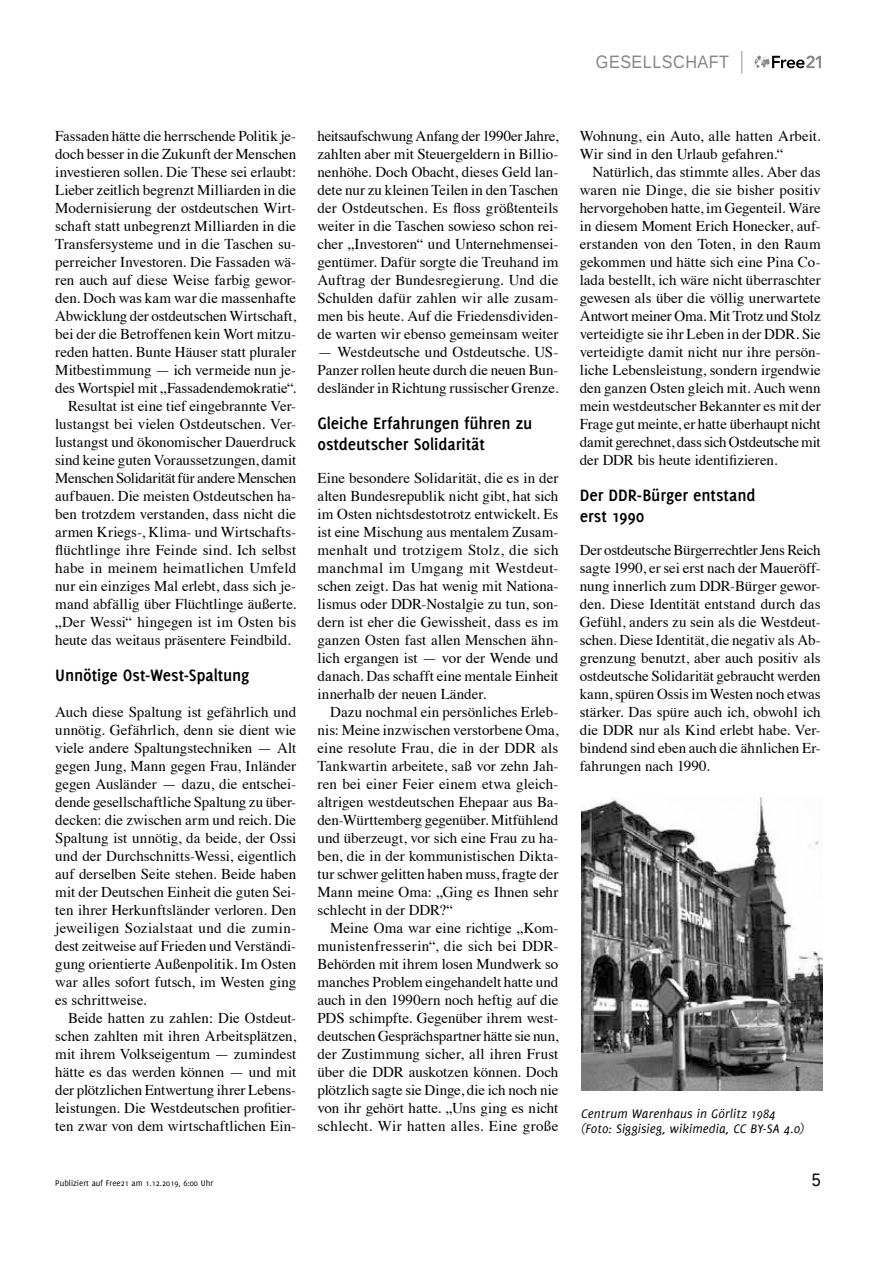
<style>
.page{position:relative;width:893px;height:1263px;background:#fff}
.page>*{position:absolute;margin:0;border:0;box-sizing:border-box;transform-origin:0 0}
.t1{font:700 18px/21px "Delicious";letter-spacing:-.005em;color:#000}
.t2{font:18px "Liberation Sans";letter-spacing:.03em;color:#868686;scale:.9 1}
.t3{font:18px "Liberation Sans";color:#000;scale:.9 1}
.t4{font:15px/18px "Times";color:#000;text-align:justify}
.t5{font:15px "Times";letter-spacing:-.025em;color:#000}
.t6{font:15px "Times";letter-spacing:.02em;color:#000}
.t7{font:italic 13.5px/15px "Delicious";letter-spacing:.01em;color:#000}
.t8{font:9px "Delicious";color:#000}
</style>
<div class="page">
<svg style="left:755px;top:55px;width:66px;height:13px"></svg>
<svg style="left:741px;top:51px;width:1px;height:23px"></svg>
<img style="left:581px;top:797px;width:241px;height:293px">
<p class="t2" style="left:596px;top:52px;width:149px">GESELLSCHAFT</p>
<p class="t4" style="left:55px;top:126px;width:242px">Fassaden hätte die herrschende Politik je-</p>
<p class="t4" style="left:55px;top:144px;width:242px">doch besser in die Zukunft der Menschen</p>
<p class="t4" style="left:55px;top:162px;width:242px">investieren sollen. Die These sei erlaubt:</p>
<p class="t4" style="left:55px;top:180px;width:242px">Lieber zeitlich begrenzt Milliarden in die</p>
<p class="t4" style="left:55px;top:198px;width:242px">Modernisierung der ostdeutschen Wirt-</p>
<p class="t4" style="left:55px;top:216px;width:242px">schaft statt unbegrenzt Milliarden in die</p>
<p class="t4" style="left:55px;top:234px;width:242px">Transfersysteme und in die Taschen su-</p>
<p class="t4" style="left:55px;top:252px;width:242px">perreicher Investoren. Die Fassaden wä-</p>
<p class="t4" style="left:55px;top:270px;width:242px">ren auch auf diese Weise farbig gewor-</p>
<p class="t4" style="left:55px;top:288px;width:242px">den. Doch was kam war die massenhafte</p>
<p class="t4" style="left:55px;top:306px;width:242px">Abwicklung der ostdeutschen Wirtschaft,</p>
<p class="t4" style="left:55px;top:324px;width:242px">bei der die Betroffenen kein Wort mitzu-</p>
<p class="t4" style="left:55px;top:342px;width:242px">reden hatten. Bunte Häuser statt pluraler</p>
<p class="t4" style="left:55px;top:360px;width:242px">Mitbestimmung — ich vermeide nun je-</p>
<p class="t4" style="left:55px;top:378px;width:242px">des Wortspiel mit „Fassadendemokratie“.</p>
<p class="t4" style="left:68px;top:396px;width:230px">Resultat ist eine tief eingebrannte Ver-</p>
<p class="t4" style="left:55px;top:414px;width:242px">lustangst bei vielen Ostdeutschen. Ver-</p>
<p class="t4" style="left:55px;top:432px;width:242px">lustangst und ökonomischer Dauerdruck</p>
<p class="t4" style="left:55px;top:450px;width:242px">sind keine guten Voraussetzungen, damit</p>
<p class="t5" style="left:55px;top:464px;width:242px">Menschen Solidarität für andere Menschen</p>
<p class="t4" style="left:55px;top:486px;width:242px">aufbauen. Die meisten Ostdeutschen ha-</p>
<p class="t4" style="left:55px;top:504px;width:242px">ben trotzdem verstanden, dass nicht die</p>
<p class="t4" style="left:55px;top:522px;width:242px">armen Kriegs-, Klima- und Wirtschafts-</p>
<p class="t4" style="left:55px;top:540px;width:242px">flüchtlinge ihre Feinde sind. Ich selbst</p>
<p class="t6" style="left:55px;top:554px;width:242px">habe in meinem heimatlichen Umfeld</p>
<p class="t4" style="left:55px;top:576px;width:242px">nur ein einziges Mal erlebt, dass sich je-</p>
<p class="t4" style="left:55px;top:594px;width:242px">mand abfällig über Flüchtlinge äußerte.</p>
<p class="t4" style="left:55px;top:612px;width:242px">„Der Wessi“ hingegen ist im Osten bis</p>
<p class="t4" style="left:55px;top:630px;width:237px">heute das weitaus präsentere Feindbild.</p>
<p class="t1" style="left:55px;top:665px;width:196px">Unnötige Ost-West-Spaltung</p>
<p class="t4" style="left:55px;top:702px;width:242px">Auch diese Spaltung ist gefährlich und unnötig. Gefährlich, denn sie dient wie viele andere Spaltungstechniken — Alt gegen Jung, Mann gegen Frau, Inländer gegen Ausländer — dazu, die entschei&shy;dende gesellschaftliche Spaltung zu über&shy;decken: die zwischen arm und reich. Die Spaltung ist unnötig, da beide, der Ossi und der Durchschnitts-Wessi, eigentlich auf derselben Seite stehen. Beide haben mit der Deutschen Einheit die guten Sei&shy;ten ihrer Herkunftsländer verloren. Den jeweiligen Sozialstaat und die zumin&shy;dest zeitweise auf Frieden und Verständi&shy;gung orientierte Außenpolitik. Im Osten war alles sofort futsch, im Westen ging es schrittweise.</p>
<p class="t4" style="left:55px;top:1008px;width:242px;text-indent:13px">Beide hatten zu zahlen: Die Ostdeut&shy;schen zahlten mit ihren Arbeitsplätzen, mit ihrem Volkseigentum — zumindest hätte es das werden können — und mit der plötzlichen Entwertung ihrer Lebens&shy;leistungen. Die Westdeutschen profitier&shy;ten zwar von dem wirtschaftlichen Ein-</p>
<p class="t4" style="left:317px;top:126px;width:242px">heitsaufschwung Anfang der 1990er Jahre, zahlten aber mit Steuergeldern in Billio&shy;nenhöhe. Doch Obacht, dieses Geld lan&shy;dete nur zu kleinen Teilen in den Taschen der Ostdeutschen. Es floss größtenteils weiter in die Taschen sowieso schon rei&shy;cher „Investoren“ und Unternehmensei&shy;gentümer. Dafür sorgte die Treuhand im Auftrag der Bundesregierung. Und die Schulden dafür zahlen wir alle zusam&shy;men bis heute. Auf die Friedensdividen&shy;de warten wir ebenso gemeinsam weiter</p>
<p class="t4" style="left:317px;top:342px;width:242px">— Westdeutsche und Ostdeutsche. US-Panzer rollen heute durch die neuen Bun&shy;desländer in Richtung russischer Grenze.</p>
<p class="t1" style="left:317px;top:413px;width:216px">Gleiche Erfahrungen führen zu ostdeutscher Solidarität</p>
<p class="t4" style="left:317px;top:468px;width:242px">Eine besondere Solidarität, die es in der alten Bundesrepublik nicht gibt, hat sich im Osten nichtsdestotrotz entwickelt. Es ist eine Mischung aus mentalem Zusam&shy;menhalt und trotzigem Stolz, die sich manchmal im Umgang mit Westdeut&shy;schen zeigt. Das hat wenig mit Nationa&shy;lismus oder DDR-Nostalgie zu tun, son&shy;dern ist eher die Gewissheit, dass es im ganzen Osten fast allen Menschen ähn&shy;lich ergangen ist — vor der Wende und danach. Das schafft eine mentale Einheit innerhalb der neuen Länder.</p>
<p class="t4" style="left:317px;top:702px;width:242px;text-indent:13px">Dazu nochmal ein persönliches Erleb&shy;nis: Meine inzwischen verstorbene Oma, eine resolute Frau, die in der DDR als Tankwartin arbeitete, saß vor zehn Jah&shy;ren bei einer Feier einem etwa gleich&shy;altrigen westdeutschen Ehepaar aus Ba&shy;den-Württemberg gegenüber. Mitfühlend und überzeugt, vor sich eine Frau zu ha&shy;ben, die in der kommunistischen Dikta&shy;tur schwer gelitten haben muss, fragte der Mann meine Oma: „Ging es Ihnen sehr schlecht in der DDR?“</p>
<p class="t4" style="left:317px;top:918px;width:242px;text-indent:13px">Meine Oma war eine richtige „Kom&shy;munistenfresserin“, die sich bei DDR-Behörden mit ihrem losen Mundwerk so manches Problem eingehandelt hatte und auch in den 1990ern noch heftig auf die PDS schimpfte. Gegenüber ihrem west&shy;deutschen Gesprächspartner hätte sie nun, der Zustimmung sicher, all ihren Frust über die DDR auskotzen können. Doch plötzlich sagte sie Dinge, die ich noch nie von ihr gehört hatte. „Uns ging es nicht schlecht. Wir hatten alles. Eine große</p>
<p class="t4" style="left:580px;top:126px;width:242px">Wohnung, ein Auto, alle hatten Arbeit.<br>Wir sind in den Urlaub gefahren.“</p>
<p class="t4" style="left:580px;top:162px;width:242px;text-indent:13px">Natürlich, das stimmte alles. Aber das waren nie Dinge, die sie bisher positiv hervorgehoben hatte, im Gegenteil. Wäre in diesem Moment Erich Honecker, auf&shy;erstanden von den Toten, in den Raum gekommen und hätte sich eine Pina Co&shy;lada bestellt, ich wäre nicht überraschter gewesen als über die völlig unerwartete Antwort meiner Oma. Mit Trotz und Stolz verteidigte sie ihr Leben in der DDR. Sie verteidigte damit nicht nur ihre persön&shy;liche Lebensleistung, sondern irgendwie den ganzen Osten gleich mit. Auch wenn mein westdeutscher Bekannter es mit der Frage gut meinte, er hatte überhaupt nicht damit gerechnet, dass sich Ostdeutsche mit der DDR bis heute identifizieren.</p>
<p class="t1" style="left:580px;top:485px;width:177px">Der DDR-Bürger entstand erst 1990</p>
<p class="t4" style="left:580px;top:540px;width:242px">Der ostdeutsche Bürgerrechtler Jens Reich sagte 1990, er sei erst nach der Maueröff&shy;nung innerlich zum DDR-Bürger gewor&shy;den. Diese Identität entstand durch das Gefühl, anders zu sein als die Westdeut&shy;schen. Diese Identität, die negativ als Ab&shy;grenzung benutzt, aber auch positiv als ostdeutsche Solidarität gebraucht werden kann, spüren Ossis im Westen noch etwas stärker. Das spüre auch ich, obwohl ich die DDR nur als Kind erlebt habe. Ver&shy;bindend sind eben auch die ähnlichen Er&shy;fahrungen nach 1990.</p>
<p class="t7" style="left:581px;top:1106px;width:225px">Centrum Warenhaus in Görlitz 1984 (Foto: Siggisieg, wikimedia, CC BY-SA 4.0)</p>
<p class="t8" style="left:55px;top:1178px;width:159px">Publiziert auf Free21 am 1.12.2019, 6:00 Uhr</p>
<p class="t3" style="left:812px;top:1169px;width:12px">5</p>
</div>
